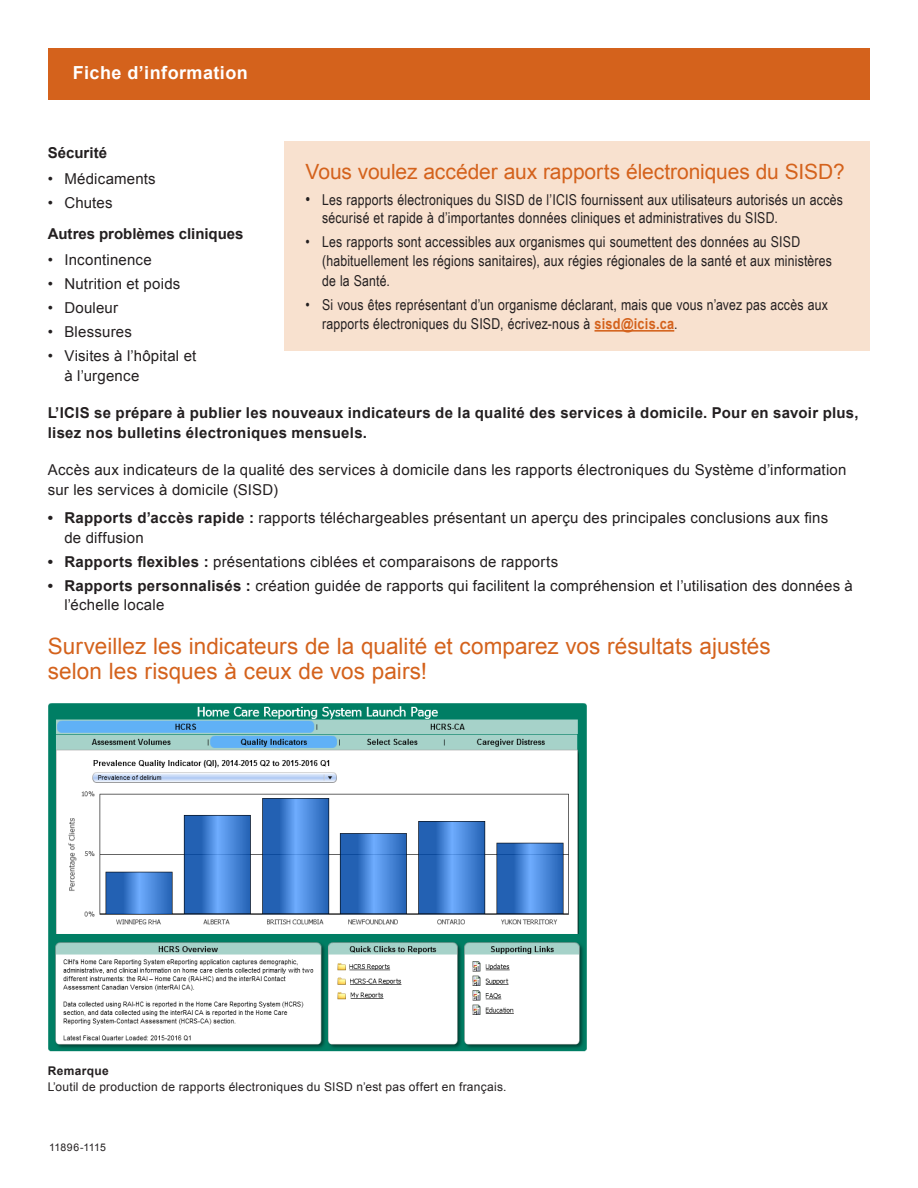
<style>
.page{position:relative;width:918px;height:1188px;background:#fff}
.page>*{position:absolute;margin:0;border:0;box-sizing:border-box;transform-origin:0 0}
.t1{font:22.5px/25.5px "Arial";color:#d4621c}
.t2{font:21px "Arial";letter-spacing:-.005em;color:#d4621c}
.t3{font:700 18px "Arial";letter-spacing:.025em;color:#fff}
.t4{font:15px/19.5px "Arial";letter-spacing:.015em;color:#231f20}
.t5{font:15px/19.5px "Arial Narrow";letter-spacing:.015em;color:#231f20}
.t6{font:700 15px/30.8px "Arial";letter-spacing:.015em;color:#231f20}
.note_src{font:12px "Arial";letter-spacing:.025em;color:#231f20}
.t7{font:700 12px "Arial";letter-spacing:.03em;color:#231f20}
.t8{font:10.5px "Arial";letter-spacing:.005em;color:#231f20}
.s1{font-weight:400}
.s2{font-weight:700}
.s3{font-size:16.5px}
.s4{font-family:"Arial";font-weight:700;color:#d4621c}
</style>
<div class="page">
<div style="left:48px;top:49px;width:821px;height:51px;background:#d4621c"></div>
<div style="left:284px;top:142px;width:585px;height:209px;background:#f8e1cf"></div>
<hr style="left:595px;top:330px;width:79px;height:2px;background:#d4621c">
<img style="left:48px;top:703px;width:539px;height:349px">
<p class="t3" style="left:73px;top:61px;width:177px">Fiche d’information</p>
<p class="t6" style="left:48px;top:138px;width:61px">Sécurité</p>
<p class="t4" style="left:48px;top:170px;width:109px">• Médicaments</p>
<p class="t6" style="left:48px;top:188px;width:197px"><span class="s1">• Chutes<br></span>Autres problèmes cliniques</p>
<p class="t4" style="left:48px;top:251px;width:105px">• Incontinence</p>
<p class="t4" style="left:48px;top:275px;width:134px">• Nutrition et poids</p>
<p class="t4" style="left:48px;top:299px;width:72px">• Douleur</p>
<p class="t4" style="left:48px;top:323px;width:86px">• Blessures</p>
<p class="t4" style="left:64px;top:347px;width:133px;text-indent:-17px">• Visites à l’hôpital et à l’urgence</p>
<p class="t6" style="left:48px;top:404px;width:812px;line-height:19.5px">L’ICIS se prépare à publier les nouveaux indicateurs de la qualité des services à domicile. Pour en savoir plus, lisez nos bulletins électroniques mensuels.</p>
<p class="t4" style="left:48px;top:461px;width:800px">Accès aux indicateurs de la qualité des services à domicile dans les rapports électroniques du Système d’information sur les services à domicile (SISD)</p>
<p class="t4" style="left:64px;top:509px;width:765px;text-indent:-16px"><span class="s2">• Rapports d’accès rapide :</span> rapports téléchargeables présentant un aperçu des principales conclusions aux fins de diffusion</p>
<p class="t4" style="left:48px;top:552px;width:512px"><span class="s2">• Rapports flexibles :</span> présentations ciblées et comparaisons de rapports</p>
<p class="t4" style="left:64px;top:576px;width:790px;text-indent:-16px"><span class="s2">• Rapports personnalisés :</span> création guidée de rapports qui facilitent la compréhension et l’utilisation des données à l’échelle locale</p>
<h3 class="t1" style="left:48px;top:633px;width:724px">Surveillez les indicateurs de la qualité et comparez vos résultats ajustés selon les risques à ceux de vos pairs!</h3>
<p class="t2" style="left:306px;top:158px;width:541px">Vous voulez accéder aux rapports électroniques du SISD?</p>
<p class="t5" style="left:322px;top:190px;width:522px;line-height:18px;text-indent:-16px"><span class="s3">•</span> Les rapports électroniques du SISD de l’ICIS fournissent aux utilisateurs autorisés un accès sécurisé et rapide à d’importantes données cliniques et administratives du SISD.</p>
<p class="t5" style="left:322px;top:231px;width:511px;text-indent:-16px">• Les rapports sont accessibles aux organismes qui soumettent des données au SISD (habituellement les régions sanitaires), aux régies régionales de la santé et aux ministères de la Santé.</p>
<p class="t5" style="left:322px;top:294px;width:507px;text-indent:-16px">• Si vous êtes représentant d’un organisme déclarant, mais que vous n’avez pas accès aux rapports électroniques du SISD, écrivez-nous à <span class="s4">sisd@icis.ca</span>.</p>
<h2 class="t7" style="left:48px;top:1063px;width:62px">Remarque</h2>
<p class="note_src" style="left:48px;top:1079px;width:460px">L’outil de production de rapports électroniques du SISD n’est pas offert en français.</p>
<p class="t8" style="left:49px;top:1140px;width:58px">11896-1115</p>
</div>
